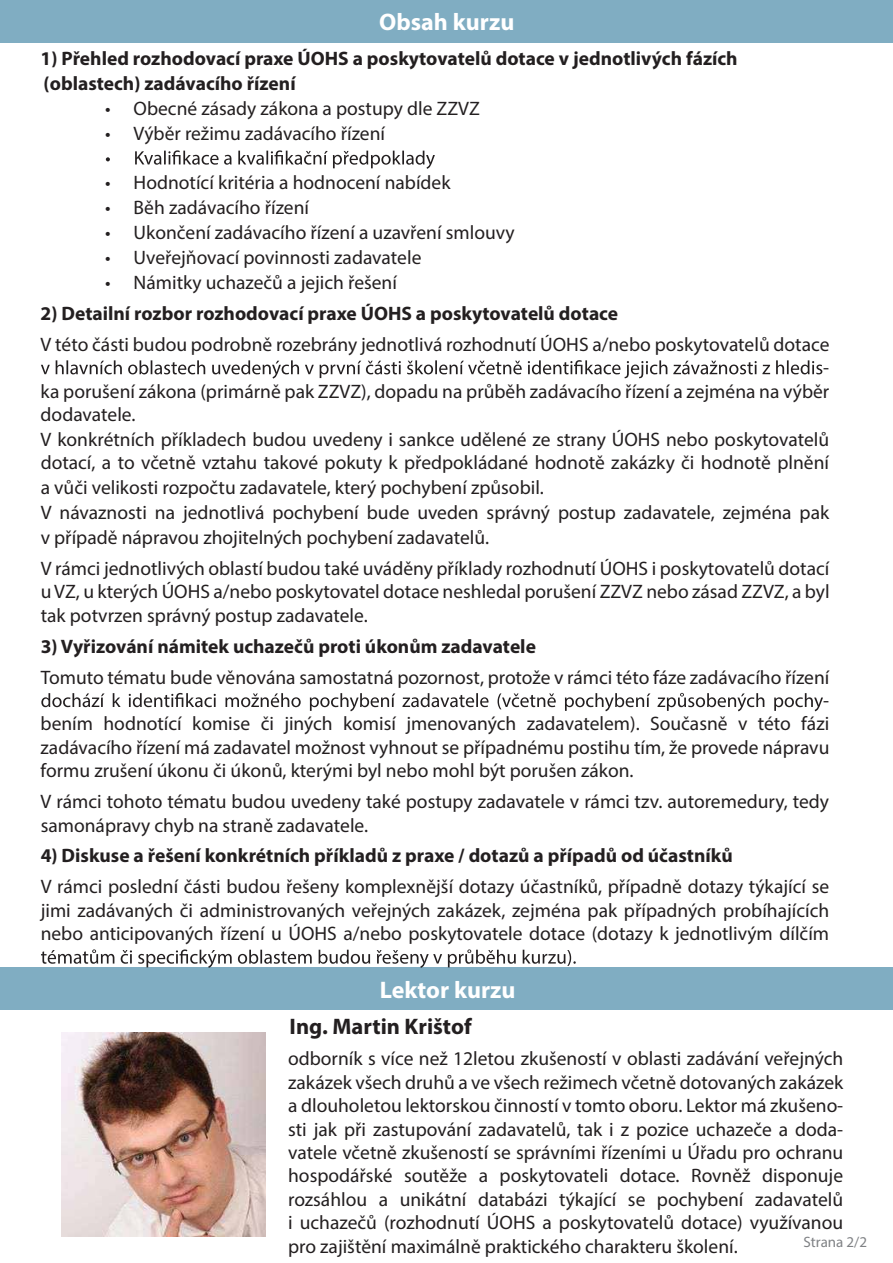
<style>
.page{position:relative;width:893px;height:1263px;background:#fff}
.page>*{position:absolute;margin:0;border:0;box-sizing:border-box;transform-origin:0 0}
.t1{font:700 24px "Myriad Pro";color:#fff}
.t2{font:700 22.5px "Myriad Pro";color:#231f20}
.t3{font:19.5px/23.4px "Myriad Pro";color:#231f20;text-align:justify}
.t4{font:700 19.5px/24.9px "Myriad Pro";color:#231f20}
.t5{font:15px "Myriad Pro";color:#808285}
</style>
<div class="page">
<div style="left:0;top:0;width:893px;height:42px;background:#80adc2"></div>
<div style="left:0;top:968px;width:893px;height:42px;background:#80adc2"></div>
<svg style="left:106px;top:150px;width:329px;height:19px"></svg>
<svg style="left:41px;top:360px;width:781px;height:18px"></svg>
<svg style="left:41px;top:693px;width:782px;height:18px"></svg>
<svg style="left:41px;top:949px;width:535px;height:19px"></svg>
<img style="left:61px;top:1032px;width:204px;height:204px">
<p class="t1" style="left:379px;top:6px;width:137px">Obsah kurzu</p>
<p class="t4" style="left:41px;top:45px;width:699px">1) Přehled rozhodovací praxe ÚOHS a poskytovatelů dotace v jednotlivých fázích (oblastech) zadávacího řízení</p>
<p class="t3" style="left:105px;top:96px;width:376px">• Obecné zásady zákona a postupy dle ZZVZ</p>
<p class="t3" style="left:105px;top:121px;width:281px">• Výběr režimu zadávacího řízení</p>
<p class="t3" style="left:105px;top:171px;width:347px">• Hodnotící kritéria a hodnocení nabídek</p>
<p class="t3" style="left:105px;top:196px;width:205px">• Běh zadávacího řízení</p>
<p class="t3" style="left:105px;top:221px;width:411px">• Ukončení zadávacího řízení a uzavření smlouvy</p>
<p class="t3" style="left:105px;top:246px;width:318px">• Uveřejňovací povinnosti zadavatele</p>
<p class="t3" style="left:105px;top:270px;width:293px">• Námitky uchazečů a jejich řešení</p>
<p class="t4" style="left:41px;top:300px;width:579px">2) Detailní rozbor rozhodovací praxe ÚOHS a poskytovatelů dotace</p>
<p class="t3" style="left:41px;top:332px;width:790px">V této části budou podrobně rozebrány jednotlivá rozhodnutí ÚOHS a/nebo poskytovatelů dotace</p>
<p class="t3" style="left:823px;top:356px;width:7px">-</p>
<p class="t3" style="left:41px;top:379px;width:790px">ka porušení zákona (primárně pak ZZVZ), dopadu na průběh zadávacího řízení a zejména na výběr</p>
<p class="t3" style="left:41px;top:402px;width:96px">dodavatele.</p>
<p class="t3" style="left:41px;top:427px;width:790px">V konkrétních příkladech budou uvedeny i sankce udělené ze strany ÚOHS nebo poskytovatelů</p>
<p class="t3" style="left:41px;top:451px;width:790px">dotací, a to včetně vztahu takové pokuty k předpokládané hodnotě zakázky či hodnotě plnění</p>
<p class="t3" style="left:41px;top:476px;width:505px">a vůči velikosti rozpočtu zadavatele, který pochybení způsobil.</p>
<p class="t3" style="left:41px;top:501px;width:790px">V návaznosti na jednotlivá pochybení bude uveden správný postup zadavatele, zejména pak</p>
<p class="t3" style="left:41px;top:525px;width:450px">v případě nápravou zhojitelných pochybení zadavatelů.</p>
<p class="t3" style="left:41px;top:556px;width:790px">V rámci jednotlivých oblastí budou také uváděny příklady rozhodnutí ÚOHS i poskytovatelů dotací u VZ, u kterých ÚOHS a/nebo poskytovatel dotace neshledal porušení ZZVZ nebo zásad ZZVZ, a byl tak potvrzen správný postup zadavatele.</p>
<p class="t4" style="left:41px;top:633px;width:497px">3) Vyřizování námitek uchazečů proti úkonům zadavatele</p>
<p class="t3" style="left:41px;top:665px;width:790px">Tomuto tématu bude věnována samostatná pozornost, protože v rámci této fáze zadávacího řízení</p>
<p class="t3" style="left:823px;top:688px;width:7px">-</p>
<p class="t3" style="left:41px;top:712px;width:790px">bením hodnotící komise či jiných komisí jmenovaných zadavatelem). Současně v této fázi</p>
<p class="t3" style="left:41px;top:735px;width:790px">zadávacího řízení má zadavatel možnost vyhnout se případnému postihu tím, že provede nápravu</p>
<p class="t3" style="left:41px;top:759px;width:594px">formu zrušení úkonu či úkonů, kterými byl nebo mohl být porušen zákon.</p>
<p class="t3" style="left:41px;top:789px;width:790px">V rámci tohoto tématu budou uvedeny také postupy zadavatele v rámci tzv. autoremedury, tedy samonápravy chyb na straně zadavatele.</p>
<p class="t4" style="left:41px;top:843px;width:694px">4) Diskuse a řešení konkrétních příkladů z praxe / dotazů a případů od účastníků</p>
<p class="t3" style="left:41px;top:875px;width:790px">V rámci poslední části budou řešeny komplexnější dotazy účastníků, případně dotazy týkající se jimi zadávaných či administrovaných veřejných zakázek, zejména pak případných probíhajících nebo anticipovaných řízení u ÚOHS a/nebo poskytovatele dotace (dotazy k jednotlivým dílčím</p>
<p class="t1" style="left:380px;top:974px;width:137px">Lektor kurzu</p>
<p class="t2" style="left:290px;top:1011px;width:184px">Ing. Martin Krištof</p>
<p class="t3" style="left:288px;top:1047px;width:557px">odborník s více než 12letou zkušeností v oblasti zadávání veřejných zakázek všech druhů a ve všech režimech včetně dotovaných zakázek a dlouholetou lektorskou činností v tomto oboru. Lektor má zkušeno&shy;sti jak při zastupování zadavatelů, tak i z pozice uchazeče a doda&shy;vatele včetně zkušeností se správními řízeními u Úřadu pro ochranu hospodářské soutěže a poskytovateli dotace. Rovněž disponuje rozsáhlou a unikátní databázi týkající se pochybení zadavatelů i uchazečů (rozhodnutí ÚOHS a poskytovatelů dotace) využívanou pro zajištění maximálně praktického charakteru školení.</p>
<p class="t5" style="left:803px;top:1233px;width:65px">Strana 2/2</p>
</div>
